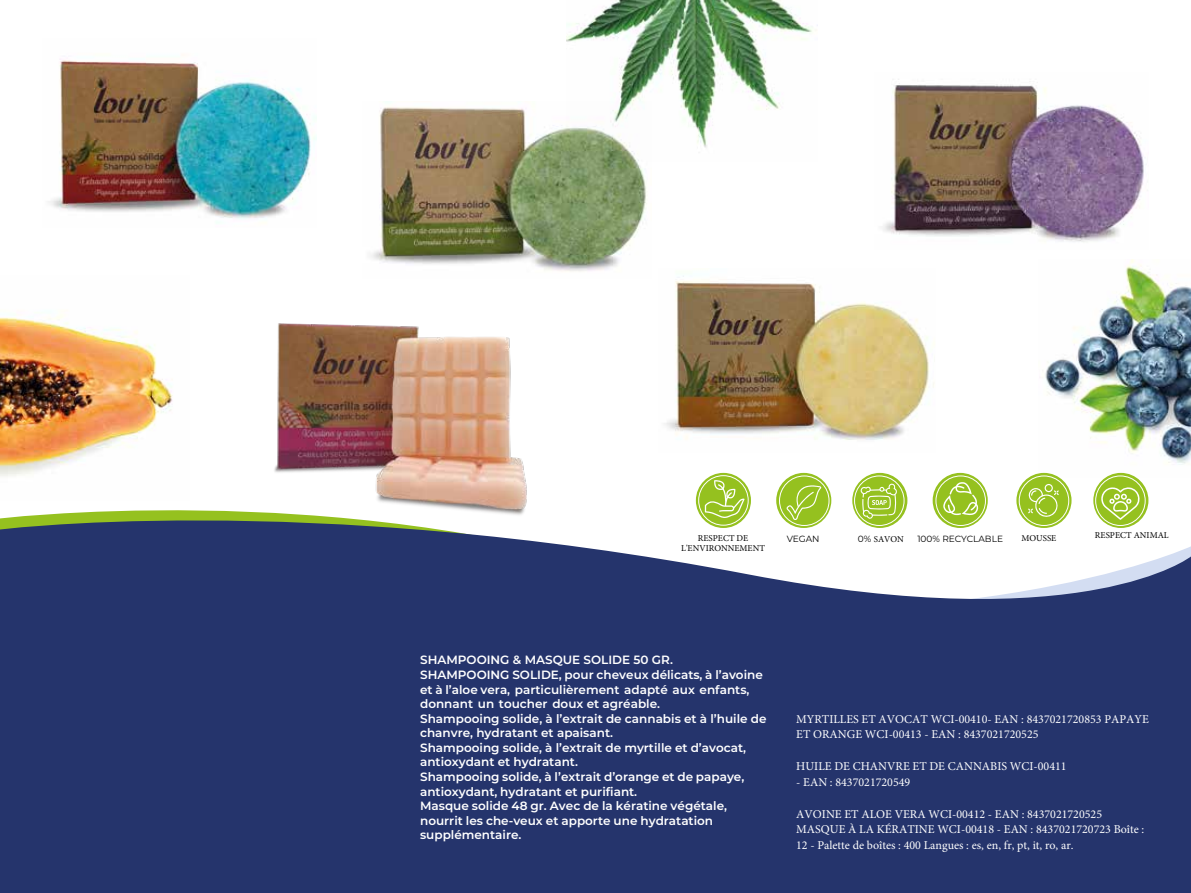
<style>
.page{position:relative;width:1191px;height:893px;background:#fff}
.page>*{position:absolute;margin:0;border:0;box-sizing:border-box;transform-origin:0 0}
.t1{font:600 12px/14.5px "Montserrat";color:#fff}
.t2{font:12px/15.9px "Minion Pro";color:#fff}
.t3{font:9px/9.9px "Minion Pro";color:#000;text-align:center}
.t4{font:9px "Montserrat";color:#000}
.s1{font-family:"Montserrat"}
</style>
<div class="page">
<svg style="left:0;top:489px;width:1191px;height:404px;fill:#25346c"></svg>
<img style="left:0;top:314px;width:189px;height:186px">
<img style="left:566px;top:0;width:250px;height:148px">
<img style="left:1042px;top:259px;width:149px;height:218px">
<img style="left:48px;top:59px;width:269px;height:164px">
<img style="left:883px;top:79px;width:261px;height:163px">
<img style="left:664px;top:275px;width:270px;height:165px">
<img style="left:371px;top:101px;width:280px;height:171px">
<svg style="left:852px;top:473px;width:55px;height:55px"></svg>
<svg style="left:860px;top:483px;width:37px;height:36px"></svg>
<div style="left:854px;top:476px;width:50px;height:50px;border:1px solid #fff;border-radius:50%"></div>
<svg style="left:1016px;top:473px;width:55px;height:55px"></svg>
<div style="left:1019px;top:476px;width:49px;height:50px;border:1px solid #fff;border-radius:50%"></div>
<svg style="left:1028px;top:484px;width:30px;height:34px"></svg>
<svg style="left:776px;top:473px;width:55px;height:55px"></svg>
<div style="left:779px;top:476px;width:50px;height:50px;border:1px solid #fff;border-radius:50%"></div>
<svg style="left:786px;top:485px;width:35px;height:35px"></svg>
<svg style="left:696px;top:473px;width:55px;height:55px"></svg>
<div style="left:698px;top:476px;width:50px;height:49px;border:1px solid #fff;border-radius:50%"></div>
<svg style="left:705px;top:480px;width:39px;height:38px"></svg>
<svg style="left:932px;top:473px;width:55px;height:55px"></svg>
<svg style="left:943px;top:482px;width:35px;height:33px"></svg>
<div style="left:935px;top:476px;width:50px;height:50px;border:1px solid #fff;border-radius:50%"></div>
<svg style="left:1093px;top:473px;width:55px;height:55px"></svg>
<div style="left:1095px;top:476px;width:50px;height:50px;border:1px solid #fff;border-radius:50%"></div>
<svg style="left:1101px;top:487px;width:39px;height:33px"></svg>
<img style="left:272px;top:323px;width:257px;height:210px">
<p class="t3" style="left:681px;top:533px;width:85px">RESPECT DE<br>L'ENVIRONNEMENT</p>
<p class="t4" style="left:786px;top:532px;width:34px">VEGAN</p>
<p class="t3" style="left:858px;top:534px;width:47px"><span class="s1">0%</span> SAVON</p>
<p class="t4" style="left:917px;top:532px;width:87px">100% RECYCLABLE</p>
<p class="t3" style="left:1021px;top:533px;width:37px">MOUSSE</p>
<p class="t3" style="left:1095px;top:530px;width:75px">RESPECT ANIMAL</p>
<p class="t1" style="left:420px;top:652px;width:348px">SHAMPOOING &amp; MASQUE SOLIDE 50 GR.<br>SHAMPOOING SOLIDE, pour cheveux délicats, à l’avoine et à l’aloe vera, particulièrement adapté aux enfants, donnant un toucher doux et agréable.<br>Shampooing solide, à l’extrait de cannabis et à l’huile de chanvre, hydratant et apaisant.<br>Shampooing solide, à l’extrait de myrtille et d’avocat, antioxydant et hydratant.<br>Shampooing solide, à l’extrait d’orange et de papaye, antioxydant, hydratant et purifiant.<br>Masque solide 48 gr. Avec de la kératine végétale, nourrit les che-veux et apporte une hydratation supplémentaire.</p>
<p class="t2" style="left:796px;top:711px;width:354px">MYRTILLES ET AVOCAT WCI-00410- EAN : 8437021720853 PAPAYE<br>ET ORANGE WCI-00413 - EAN : 8437021720525</p>
<p class="t2" style="left:796px;top:758px;width:272px">HUILE DE CHANVRE ET DE CANNABIS WCI-00411</p>
<p class="t2" style="left:796px;top:774px;width:116px">- EAN : 8437021720549</p>
<p class="t2" style="left:796px;top:806px;width:349px">AVOINE ET ALOE VERA WCI-00412 - EAN : 8437021720525<br>MASQUE À LA KÉRATINE WCI-00418 - EAN : 8437021720723 Boîte :<br>12 - Palette de boîtes : 400 Langues : es, en, fr, pt, it, ro, ar.</p>
</div>
